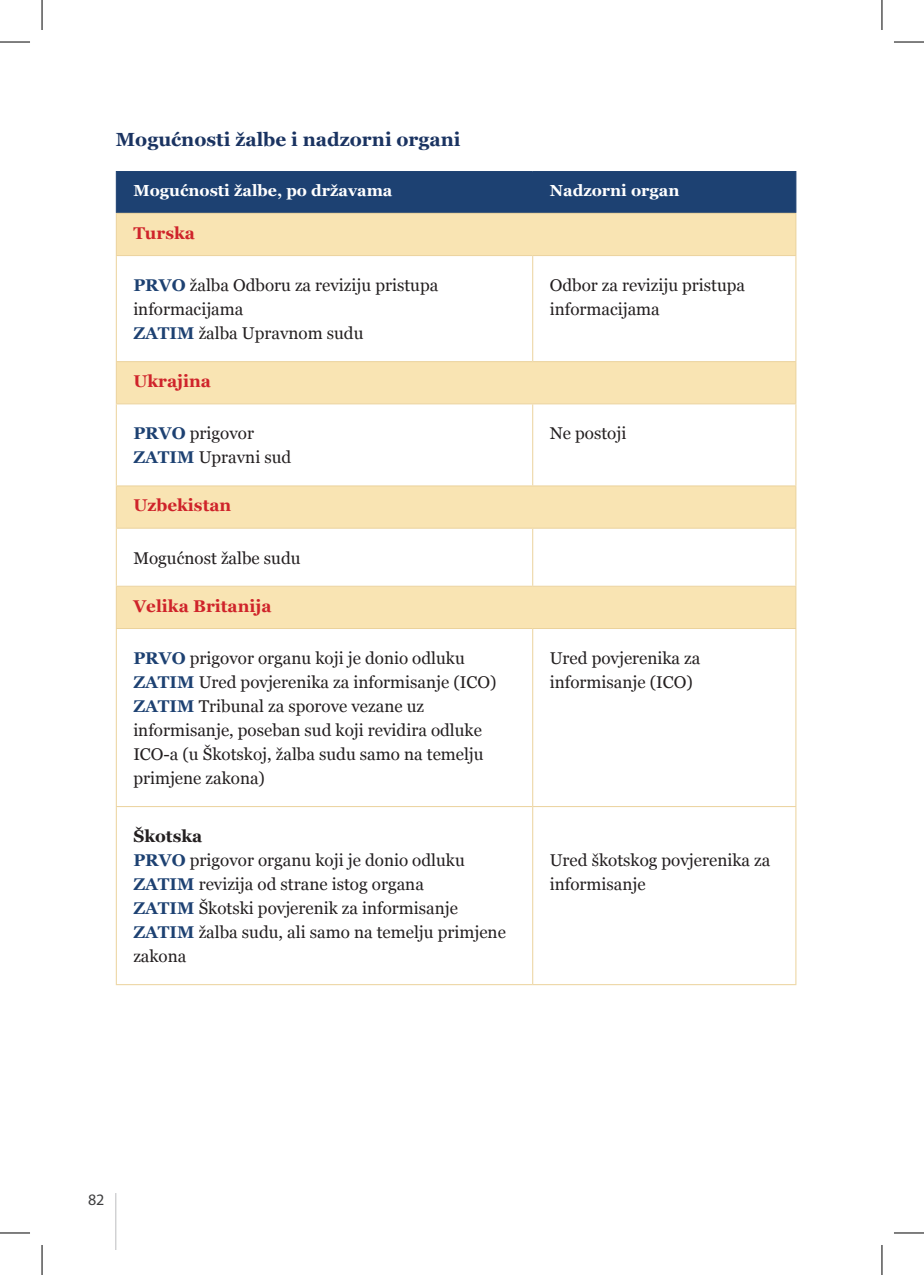
<style>
.page{position:relative;width:924px;height:1275px;background:#fff}
.page>*{position:absolute;margin:0;border:0;box-sizing:border-box;transform-origin:0 0}
.t1{font:700 19px "Georgia";color:#1a3361}
.t2{font:17px/24px "Georgia";color:#231f20}
.t3{font:700 17px "Georgia";color:#cf232a}
.t4{font:700 16px "Georgia";color:#fff}
.t5{font:16px "Myriad Pro";color:#3e3e3f}
.s1{font-weight:700;color:#1d4172}
.s2{font-weight:700}
</style>
<div class="page">
<hr style="left:115px;top:1193px;width:1px;height:57px;background:#bcbdc0">
<div style="left:117px;top:172px;width:678px;height:41px;background:#1d4172"></div>
<div style="left:117px;top:214px;width:678px;height:41px;background:#f9e4b3"></div>
<svg style="left:117px;top:256px;width:678px;height:728px"></svg>
<hr style="left:532px;top:172px;width:1px;height:41px;background:#1d4172">
<hr style="left:116px;top:214px;width:1px;height:41px;background:#ebd29c">
<hr style="left:795px;top:214px;width:1px;height:41px;background:#ebd29c">
<hr style="left:116px;top:255px;width:416px;height:1px;background:#ebd29c">
<hr style="left:116px;top:256px;width:1px;height:105px;background:#ebd29c">
<hr style="left:532px;top:255px;width:264px;height:1px;background:#ebd29c">
<hr style="left:532px;top:256px;width:1px;height:105px;background:#ebd29c">
<hr style="left:795px;top:256px;width:1px;height:105px;background:#ebd29c">
<hr style="left:116px;top:361px;width:416px;height:1px;background:#ebd29c">
<hr style="left:116px;top:362px;width:1px;height:41px;background:#ebd29c">
<hr style="left:532px;top:361px;width:264px;height:1px;background:#ebd29c">
<hr style="left:795px;top:362px;width:1px;height:41px;background:#ebd29c">
<hr style="left:116px;top:403px;width:416px;height:1px;background:#ebd29c">
<hr style="left:116px;top:404px;width:1px;height:81px;background:#ebd29c">
<hr style="left:532px;top:403px;width:264px;height:1px;background:#ebd29c">
<hr style="left:532px;top:404px;width:1px;height:81px;background:#ebd29c">
<hr style="left:795px;top:404px;width:1px;height:81px;background:#ebd29c">
<hr style="left:116px;top:485px;width:416px;height:1px;background:#ebd29c">
<hr style="left:116px;top:486px;width:1px;height:42px;background:#ebd29c">
<hr style="left:532px;top:485px;width:264px;height:1px;background:#ebd29c">
<hr style="left:795px;top:486px;width:1px;height:42px;background:#ebd29c">
<hr style="left:116px;top:528px;width:416px;height:1px;background:#ebd29c">
<hr style="left:116px;top:529px;width:1px;height:57px;background:#ebd29c">
<hr style="left:532px;top:528px;width:264px;height:1px;background:#ebd29c">
<hr style="left:532px;top:529px;width:1px;height:57px;background:#ebd29c">
<hr style="left:795px;top:529px;width:1px;height:57px;background:#ebd29c">
<hr style="left:116px;top:586px;width:416px;height:1px;background:#ebd29c">
<hr style="left:116px;top:587px;width:1px;height:41px;background:#ebd29c">
<hr style="left:532px;top:586px;width:264px;height:1px;background:#ebd29c">
<hr style="left:795px;top:587px;width:1px;height:41px;background:#ebd29c">
<hr style="left:116px;top:628px;width:416px;height:1px;background:#ebd29c">
<hr style="left:116px;top:629px;width:1px;height:177px;background:#ebd29c">
<hr style="left:532px;top:628px;width:264px;height:1px;background:#ebd29c">
<hr style="left:532px;top:629px;width:1px;height:177px;background:#ebd29c">
<hr style="left:795px;top:629px;width:1px;height:177px;background:#ebd29c">
<hr style="left:116px;top:806px;width:416px;height:1px;background:#ebd29c">
<hr style="left:116px;top:807px;width:1px;height:177px;background:#ebd29c">
<hr style="left:532px;top:806px;width:264px;height:1px;background:#ebd29c">
<hr style="left:532px;top:807px;width:1px;height:177px;background:#ebd29c">
<hr style="left:795px;top:807px;width:1px;height:177px;background:#ebd29c">
<hr style="left:116px;top:984px;width:416px;height:1px;background:#ebd29c">
<hr style="left:532px;top:984px;width:264px;height:1px;background:#ebd29c">
<hr style="left:116px;top:213px;width:416px;height:1px;background:#ebd29c">
<hr style="left:532px;top:213px;width:264px;height:1px;background:#ebd29c">
<hr style="left:116px;top:171px;width:416px;height:1px;background:#1d4172">
<hr style="left:116px;top:172px;width:1px;height:41px;background:#1d4172">
<hr style="left:532px;top:171px;width:264px;height:1px;background:#1d4172">
<hr style="left:795px;top:172px;width:1px;height:41px;background:#1d4172">
<hr style="left:0;top:42px;width:30px;height:1px;background:#000">
<hr style="left:893px;top:42px;width:30px;height:1px;background:#000">
<hr style="left:0;top:1232px;width:30px;height:1px;background:#000">
<hr style="left:893px;top:1232px;width:30px;height:1px;background:#000">
<hr style="left:42px;top:0;width:1px;height:30px;background:#000">
<hr style="left:42px;top:1245px;width:1px;height:30px;background:#000">
<hr style="left:881px;top:0;width:1px;height:30px;background:#000">
<hr style="left:881px;top:1245px;width:1px;height:30px;background:#000">
<p class="t1" style="left:116px;top:129px;width:346px">Mogućnosti žalbe i nadzorni organi</p>
<p class="t4" style="left:133px;top:182px;width:260px">Mogućnosti žalbe, po državama</p>
<p class="t4" style="left:549px;top:182px;width:131px">Nadzorni organ</p>
<p class="t3" style="left:133px;top:223px;width:63px">Turska</p>
<p class="t2" style="left:133px;top:273px;width:306px"><span class="s1">PRVO</span> žalba Odboru za reviziju pristupa informacijama<br><span class="s1">ZATIM</span> žalba Upravnom sudu</p>
<p class="t2" style="left:549px;top:273px;width:197px">Odbor za reviziju pristupa informacijama</p>
<p class="t3" style="left:133px;top:371px;width:79px">Ukrajina</p>
<p class="t2" style="left:133px;top:421px;width:159px"><span class="s1">PRVO</span> prigovor<br><span class="s1">ZATIM</span> Upravni sud</p>
<p class="t2" style="left:549px;top:421px;width:78px">Ne postoji</p>
<p class="t3" style="left:133px;top:496px;width:99px">Uzbekistan</p>
<p class="t2" style="left:133px;top:545px;width:169px">Mogućnost žalbe sudu</p>
<p class="t3" style="left:133px;top:596px;width:140px">Velika Britanija</p>
<p class="t2" style="left:133px;top:646px;width:364px"><span class="s1">PRVO</span> prigovor organu koji je donio odluku <span class="s1">ZATIM</span> Ured povjerenika za informisanje (ICO)<br><span class="s1">ZATIM</span> Tribunal za sporove vezane uz informisanje, poseban sud koji revidira odluke ICO-a (u Škotskoj, žalba sudu samo na temelju primjene zakona)</p>
<p class="t2" style="left:549px;top:646px;width:152px">Ured povjerenika za informisanje (ICO)</p>
<p class="t2" style="left:133px;top:824px;width:374px"><span class="s2">Škotska<br></span><span class="s1">PRVO</span> prigovor organu koji je donio odluku<br><span class="s1">ZATIM</span> revizija od strane istog organa<br><span class="s1">ZATIM</span> Škotski povjerenik za informisanje<br><span class="s1">ZATIM</span> žalba sudu, ali samo na temelju primjene zakona</p>
<p class="t2" style="left:549px;top:848px;width:222px">Ured škotskog povjerenika za informisanje</p>
<p class="t5" style="left:88px;top:1189px;width:18px">82</p>
</div>
